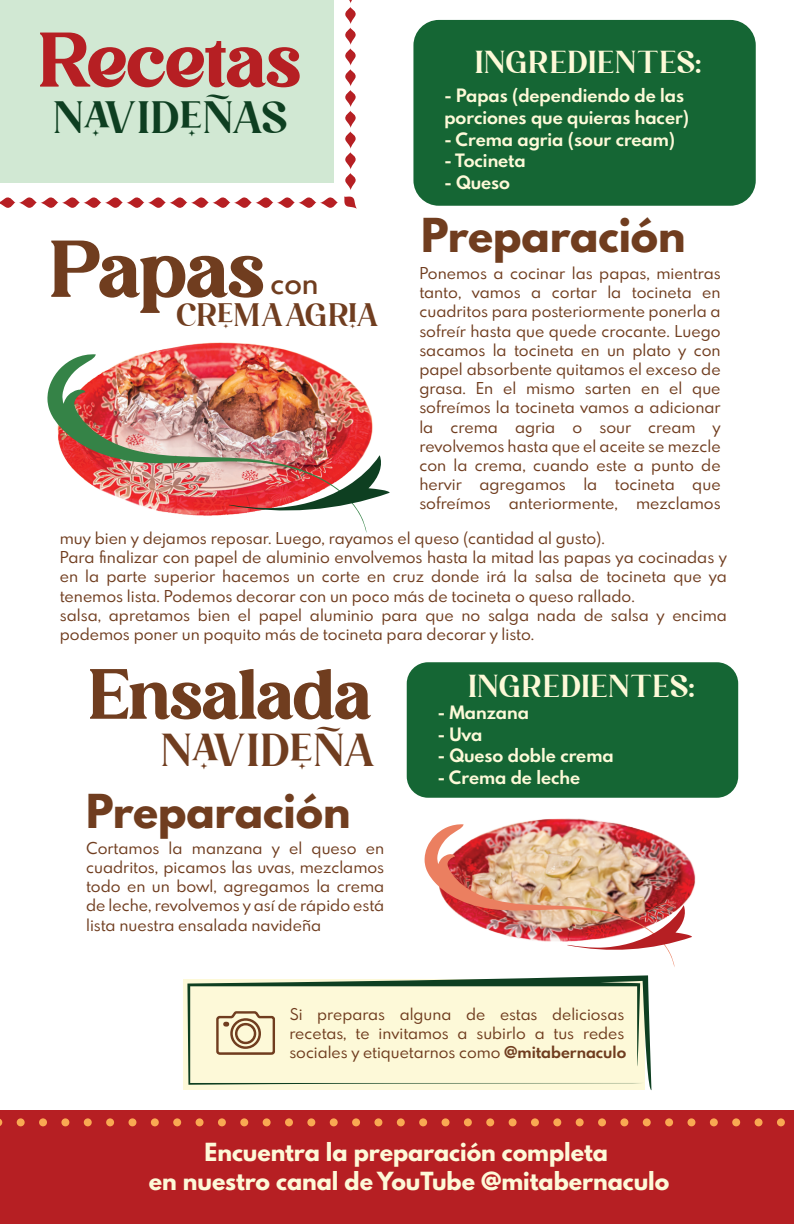
<style>
.page{position:relative;width:794px;height:1224px;background:#fff}
.page>*{position:absolute;margin:0;border:0;box-sizing:border-box;transform-origin:0 0}
.t1{font:77.6px "Avigea";color:#703d1f}
.t2{font:74.6px "Avigea";color:#b61f23}
.t3{font:68.6px "Avigea";color:#703d1f}
.t4{font:800 45.6px "Spartan MB";color:#703d1f}
.t5{font:44px "Larissa";letter-spacing:-.01em;color:#703d1f}
.t6{font:43.2px "Larissa";letter-spacing:-.03em;color:#0e3f21}
.t7{font:31px "Larissa";letter-spacing:-.065em;color:#703d1f}
.t8{font:30.4px "Larissa";letter-spacing:-.01em;color:#fdf9d8}
.t9{font:600 28.8px "Spartan MB";color:#703d1f}
.t10{font:800 24.4px/29.2px "Spartan MB";color:#fdf9d8;text-align:center}
.t11{font:700 18px/21.6px "Spartan MB";color:#fdf9d8}
.t12{font:16px/19.2px "Spartan MB";color:#703d1f;text-align:justify}
.t13{font:15.8px/19px "Spartan MB";color:#703d1f}
.s1{font-weight:700}
</style>
<div class="page">
<svg style="left:187px;top:975px;width:464px;height:115px;background:#ebebcb"></svg>
<div style="left:0;top:1110px;width:794px;height:114px;background:#b61f23"></div>
<div style="left:413px;top:20px;width:343px;height:186px;background:#156634;border-radius:25px"></div>
<div style="left:0;top:0;width:333px;height:183px;background:#d1e8d3"></div>
<img style="left:143px;top:342px;width:230px;height:106px">
<svg style="left:0;top:1119px;width:2px;height:7px"></svg>
<div style="left:17px;top:1118px;width:8px;height:8px;background:#f9a952;border-radius:50%"></div>
<div style="left:39px;top:1118px;width:8px;height:8px;background:#f9a952;border-radius:50%"></div>
<div style="left:61px;top:1118px;width:8px;height:8px;background:#f9a952;border-radius:50%"></div>
<div style="left:84px;top:1118px;width:8px;height:8px;background:#f9a952;border-radius:50%"></div>
<div style="left:106px;top:1118px;width:8px;height:8px;background:#f9a952;border-radius:50%"></div>
<div style="left:128px;top:1118px;width:8px;height:8px;background:#f9a952;border-radius:50%"></div>
<div style="left:151px;top:1118px;width:8px;height:8px;background:#f9a952;border-radius:50%"></div>
<div style="left:173px;top:1118px;width:8px;height:8px;background:#f9a952;border-radius:50%"></div>
<div style="left:196px;top:1118px;width:7px;height:8px;background:#f9a952;border-radius:50%"></div>
<div style="left:218px;top:1118px;width:8px;height:8px;background:#f9a952;border-radius:50%"></div>
<div style="left:240px;top:1118px;width:8px;height:8px;background:#f9a952;border-radius:50%"></div>
<div style="left:263px;top:1118px;width:8px;height:8px;background:#f9a952;border-radius:50%"></div>
<div style="left:285px;top:1118px;width:8px;height:8px;background:#f9a952;border-radius:50%"></div>
<div style="left:307px;top:1118px;width:8px;height:8px;background:#f9a952;border-radius:50%"></div>
<div style="left:330px;top:1118px;width:8px;height:8px;background:#f9a952;border-radius:50%"></div>
<div style="left:352px;top:1118px;width:8px;height:8px;background:#f9a952;border-radius:50%"></div>
<div style="left:374px;top:1118px;width:8px;height:8px;background:#f9a952;border-radius:50%"></div>
<div style="left:397px;top:1118px;width:8px;height:8px;background:#f9a952;border-radius:50%"></div>
<div style="left:419px;top:1118px;width:8px;height:8px;background:#f9a952;border-radius:50%"></div>
<div style="left:441px;top:1118px;width:8px;height:8px;background:#f9a952;border-radius:50%"></div>
<div style="left:464px;top:1118px;width:8px;height:8px;background:#f9a952;border-radius:50%"></div>
<div style="left:486px;top:1118px;width:8px;height:8px;background:#f9a952;border-radius:50%"></div>
<div style="left:508px;top:1118px;width:8px;height:8px;background:#f9a952;border-radius:50%"></div>
<div style="left:531px;top:1118px;width:8px;height:8px;background:#f9a952;border-radius:50%"></div>
<div style="left:553px;top:1118px;width:8px;height:8px;background:#f9a952;border-radius:50%"></div>
<div style="left:576px;top:1118px;width:7px;height:8px;background:#f9a952;border-radius:50%"></div>
<div style="left:598px;top:1118px;width:8px;height:8px;background:#f9a952;border-radius:50%"></div>
<div style="left:620px;top:1118px;width:8px;height:8px;background:#f9a952;border-radius:50%"></div>
<div style="left:643px;top:1118px;width:8px;height:8px;background:#f9a952;border-radius:50%"></div>
<div style="left:665px;top:1118px;width:8px;height:8px;background:#f9a952;border-radius:50%"></div>
<div style="left:687px;top:1118px;width:8px;height:8px;background:#f9a952;border-radius:50%"></div>
<div style="left:710px;top:1118px;width:8px;height:8px;background:#f9a952;border-radius:50%"></div>
<div style="left:732px;top:1118px;width:8px;height:8px;background:#f9a952;border-radius:50%"></div>
<div style="left:754px;top:1118px;width:8px;height:8px;background:#f9a952;border-radius:50%"></div>
<div style="left:777px;top:1118px;width:8px;height:8px;background:#f9a952;border-radius:50%"></div>
<img style="left:47px;top:354px;width:320px;height:179px">
<img style="left:229px;top:455px;width:161px;height:60px">
<svg style="left:345px;top:0;width:11px;height:190px"></svg>
<svg style="left:0;top:197px;width:338px;height:11px"></svg>
<svg style="left:344px;top:196px;width:13px;height:13px"></svg>
<div style="left:407px;top:662px;width:331px;height:136px;background:#156634;border-radius:21px"></div>
<img style="left:513px;top:818px;width:183px;height:75px">
<img style="left:424px;top:824px;width:268px;height:143px">
<svg style="left:216px;top:1011px;width:59px;height:44px;background:#cebb9b"></svg>
<h2 class="t2" style="left:39px;top:15px;width:263px">Recetas</h2>
<h3 class="t6" style="left:52px;top:92px;width:237px">NAVIDEÑAS</h3>
<h1 class="t1" style="left:50px;top:222px;width:215px">Papas</h1>
<h3 class="t9" style="left:270px;top:264px;width:50px">con</h3>
<h3 class="t7" style="left:176px;top:297px;width:204px">CREMA AGRIA</h3>
<h3 class="t8" style="left:474px;top:44px;width:229px">INGREDIENTES:</h3>
<p class="t11" style="left:444px;top:85px;width:246px">- Papas (dependiendo de las porciones que quieras hacer)</p>
<p class="t11" style="left:444px;top:128px;width:232px">- Crema agria (sour cream)</p>
<p class="t11" style="left:444px;top:150px;width:83px">- Tocineta</p>
<p class="t11" style="left:444px;top:171px;width:67px">- Queso</p>
<h3 class="t4" style="left:421px;top:203px;width:266px">Preparación</h3>
<p class="t12" style="left:419px;top:263px;width:303px">Ponemos a cocinar las papas, mientras tanto, vamos a cortar la tocineta en cuadritos para posteriormente ponerla a sofreír hasta que quede crocante. Luego sacamos la tocineta en un plato y con papel absorbente quitamos el exceso de grasa. En el mismo sarten en el que sofreímos la tocineta vamos a adicionar la crema agria o sour cream y revolvemos hasta que el aceite se mezcle con la crema, cuando este a punto de hervir agregamos la tocineta que sofreímos anteriormente, mezclamos</p>
<p class="t12" style="left:60px;top:528px;width:668px;text-align:left">muy bien y dejamos reposar. Luego, rayamos el queso (cantidad al gusto).<br>Para finalizar con papel de aluminio envolvemos hasta la mitad las papas ya cocinadas y en la parte superior hacemos un corte en cruz donde irá la salsa de tocineta que ya tenemos lista. Podemos decorar con un poco más de tocineta o queso rallado.<br>salsa, apretamos bien el papel aluminio para que no salga nada de salsa y encima podemos poner un poquito más de tocineta para decorar y listo.</p>
<h3 class="t8" style="left:468px;top:668px;width:229px">INGREDIENTES:</h3>
<p class="t11" style="left:438px;top:702px;width:93px">- Manzana</p>
<p class="t11" style="left:438px;top:723px;width:46px">- Uva</p>
<p class="t11" style="left:438px;top:745px;width:177px">- Queso doble crema</p>
<p class="t11" style="left:438px;top:766px;width:144px">- Crema de leche</p>
<h3 class="t3" style="left:89px;top:653px;width:283px">Ensalada</h3>
<h3 class="t5" style="left:160px;top:724px;width:217px">NAVIDEÑA</h3>
<h3 class="t4" style="left:86px;top:778px;width:266px">Preparación</h3>
<p class="t12" style="left:86px;top:838px;width:300px">Cortamos la manzana y el queso en cuadritos, picamos las uvas, mezclamos todo en un bowl, agregamos la crema de leche, revolvemos y así de rápido está lista nuestra ensalada navideña</p>
<p class="t13" style="left:289px;top:1005px;width:338px">Si preparas alguna de estas deliciosas recetas, te invitamos a subirlo a tus redes sociales y etiquetarnos como <span class="s1">@mitabernaculo</span></p>
<h3 class="t10" style="left:149px;top:1138px;width:522px">Encuentra la preparación completa<br>en nuestro canal de YouTube @mitabernaculo</h3>
</div>
